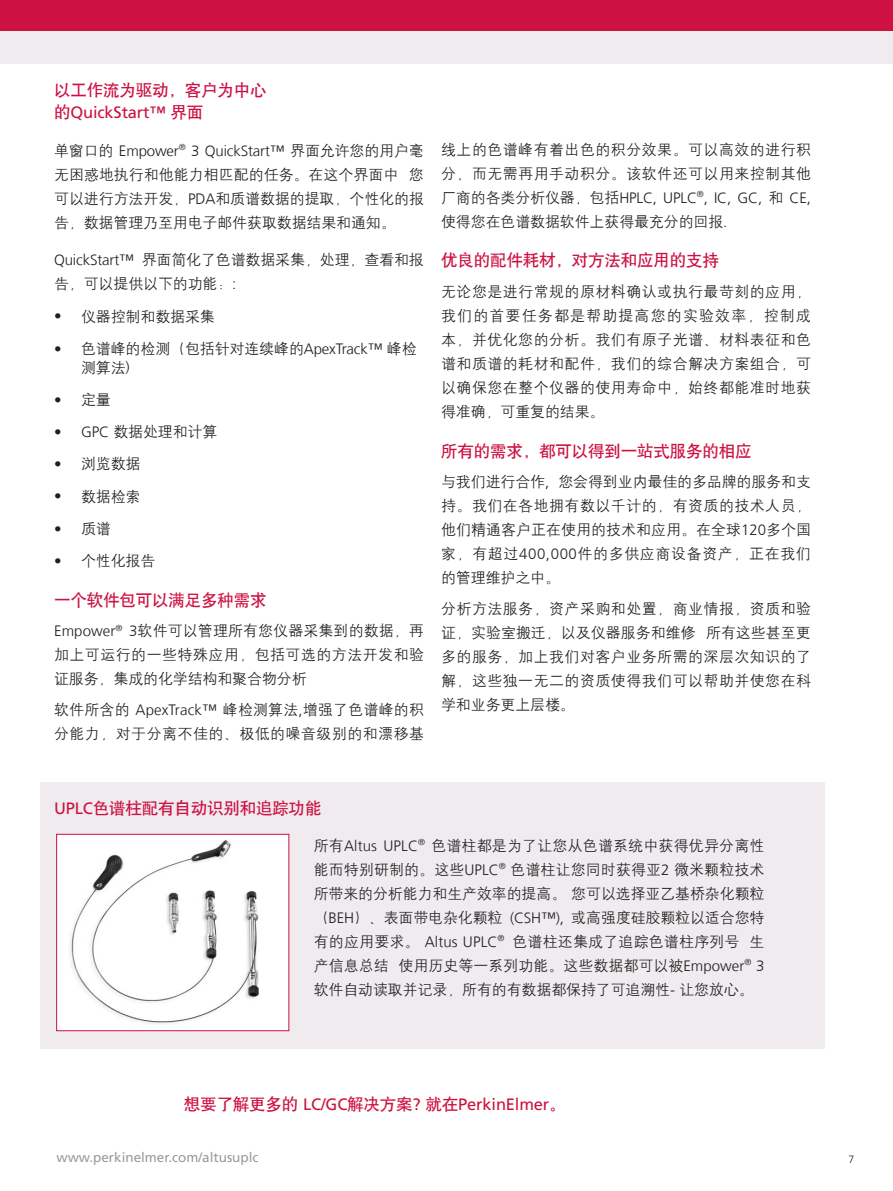
<style>
.page{position:relative;width:893px;height:1191px;background:#fff}
.page>*{position:absolute;margin:0;border:0;box-sizing:border-box;transform-origin:0 0}
.Copy_-_Paragraphs{font:16.5px/23.5px "H Yb 1 gj";letter-spacing:-.01em;color:#cd1141}
.Copy_-_Paragraphs-2{font:16.5px "Frutiger LT Std";letter-spacing:-.01em;color:#cd1141}
.Copy_-_Paragraphs-3{font:15px/24px "H Yg 2 gj";color:#231f20;text-align:justify}
.Copy_-_Paragraphs-4{font:15px/24px "H Yg 2 gj";letter-spacing:.03em;color:#231f20}
.t1{font:13.5px "Frutiger LT Com";color:#999b9e}
.t2{font:300 10.5px "Frutiger LT Com";color:#231f20}
.s1{font-family:"Frutiger LT Std"}
.s2{font-family:"Frutiger LT Com";font-weight:300}
.s3{font-family:"H Yb 1 gj"}
</style>
<div class="page">
<div style="left:40px;top:782px;width:784px;height:267px;background:#efebef"></div>
<div style="left:0;top:0;width:893px;height:64px;background:#efebef"></div>
<div style="left:0;top:0;width:893px;height:31px;background:#cd1141"></div>
<div style="left:57px;top:834px;width:232px;height:196px;background:#fff"></div>
<img style="left:69px;top:840px;width:190px;height:185px">
<div style="left:56px;top:834px;width:233px;height:197px;border:1px solid #cd1141"></div>
<p class="Copy_-_Paragraphs" style="left:54px;top:78px;width:214px">以工作流为驱动，客户为中心的<span class="s1">QuickStart™</span> 界面</p>
<p class="Copy_-_Paragraphs-3" style="left:54px;top:139px;width:371px">单窗口的 <span class="s2">Empower</span><sup>®</sup> <span class="s2">3 QuickStart™</span> 界面允许您的用户毫无困惑地执行和他能力相匹配的任务。在这个界面中 您可以进行方法开发，<span class="s2">PDA</span>和质谱数据的提取，个性化的报告，数据管理乃至用电子邮件获取数据结果和通知。</p>
<p class="Copy_-_Paragraphs-3" style="left:54px;top:248px;width:371px"><span class="s2">QuickStart™</span> 界面简化了色谱数据采集，处理，查看和报告，可以提供以下的功能：<span class="s2">:</span></p>
<p class="Copy_-_Paragraphs-3" style="left:54px;top:304px;width:162px"><span class="s2">•</span> 仪器控制和数据采集</p>
<p class="Copy_-_Paragraphs-3" style="left:81px;top:339px;width:337px;line-height:18.8px;text-indent:-27px"><span class="s2">•</span> 色谱峰的检测（包括针对连续峰的<span class="s2">ApexTrack™</span> 峰检测算法<span class="s2">)</span></p>
<p class="Copy_-_Paragraphs-3" style="left:54px;top:387px;width:58px"><span class="s2">•</span> 定量</p>
<p class="Copy_-_Paragraphs-3" style="left:54px;top:419px;width:165px"><span class="s2">• GPC</span> 数据处理和计算</p>
<p class="Copy_-_Paragraphs-3" style="left:54px;top:452px;width:88px"><span class="s2">•</span> 浏览数据</p>
<p class="Copy_-_Paragraphs-3" style="left:54px;top:484px;width:88px"><span class="s2">•</span> 数据检索</p>
<p class="Copy_-_Paragraphs-3" style="left:54px;top:516px;width:58px"><span class="s2">•</span> 质谱</p>
<p class="Copy_-_Paragraphs-3" style="left:54px;top:548px;width:103px"><span class="s2">•</span> 个性化报告</p>
<p class="Copy_-_Paragraphs" style="left:54px;top:588px;width:214px">一个软件包可以满足多种需求</p>
<p class="Copy_-_Paragraphs-3" style="left:54px;top:619px;width:372px"><span class="s2">Empower</span><sup>®</sup> <span class="s2">3</span>软件可以管理所有您仪器采集到的数据，再加上可运行的一些特殊应用，包括可选的方法开发和验证服务，集成的化学结构和聚合物分析</p>
<p class="Copy_-_Paragraphs-4" style="left:54px;top:697px;width:372px">软件所含的 <span class="s2">ApexTrack™</span> 峰检测算法<span class="s2">,</span>增强了色谱峰的积分能力，对于分离不佳的、极低的噪音级别的和漂移基</p>
<p class="Copy_-_Paragraphs-3" style="left:441px;top:137px;width:372px;line-height:24.5px">线上的色谱峰有着出色的积分效果。可以高效的进行积分，而无需再用手动积分。该软件还可以用来控制其他厂商的各类分析仪器，包括<span class="s2">HPLC, UPLC</span><sup>®</sup><span class="s2">, IC, GC,</span> 和 <span class="s2">CE,</span></p>
<p class="Copy_-_Paragraphs-3" style="left:441px;top:209px;width:288px">使得您在色谱数据软件上获得最充分的回报<span class="s2">.</span></p>
<p class="Copy_-_Paragraphs" style="left:441px;top:248px;width:279px">优良的配件耗材，对方法和应用的支持</p>
<p class="Copy_-_Paragraphs-3" style="left:441px;top:279px;width:372px">无论您是进行常规的原材料确认或执行最苛刻的应用，我们的首要任务都是帮助提高您的实验效率，控制成本，并优化您的分析。我们有原子光谱、材料表征和色谱和质谱的耗材和配件，我们的综合解决方案组合，可以确保您在整个仪器的使用寿命中，始终都能准时地获得准确，可重复的结果。</p>
<p class="Copy_-_Paragraphs" style="left:441px;top:439px;width:312px">所有的需求，都可以得到一站式服务的相应</p>
<p class="Copy_-_Paragraphs-3" style="left:441px;top:470px;width:372px">与我们进行合作<span class="s2">,</span> 您会得到业内最佳的多品牌的服务和支持。我们在各地拥有数以千计的，有资质的技术人员，他们精通客户正在使用的技术和应用。在全球<span class="s2">120</span>多个国家，有超过<span class="s2">400,000</span>件的多供应商设备资产，正在我们的管理维护之中。</p>
<p class="Copy_-_Paragraphs-3" style="left:441px;top:596px;width:372px">分析方法服务，资产采购和处置，商业情报，资质和验证，实验室搬迁，以及仪器服务和维修 所有这些甚至更多的服务，加上我们对客户业务所需的深层次知识的了解，这些独一无二的资质使得我们可以帮助并使您在科学和业务更上层楼。</p>
<p class="Copy_-_Paragraphs" style="left:54px;top:796px;width:269px"><span class="s1">UPLC</span>色谱柱配有自动识别和追踪功能</p>
<p class="Copy_-_Paragraphs-3" style="left:314px;top:833px;width:452px">所有<span class="s2">Altus UPLC</span><sup>®</sup> 色谱柱都是为了让您从色谱系统中获得优异分离性能而特别研制的。这些<span class="s2">UPLC</span><sup>®</sup> 色谱柱让您同时获得亚<span class="s2">2</span> 微米颗粒技术所带来的分析能力和生产效率的提高。您可以选择亚乙基桥杂化颗粒（<span class="s2">BEH</span>）、表面带电杂化颗粒 <span class="s2">(CSH™),</span> 或高强度硅胶颗粒以适合您特有的应用要求。 <span class="s2">Altus UPLC</span><sup>®</sup> 色谱柱还集成了追踪色谱柱序列号 生产信息总结 使用历史等一系列功能。这些数据都可以被<span class="s2">Empower</span><sup>®</sup> <span class="s2">3</span>软件自动读取并记录，所有的有数据都保持了可追溯性<span class="s2">-</span> 让您放心。</p>
<p class="Copy_-_Paragraphs-2" style="left:184px;top:1094px;width:383px"><span class="s3">想要了解更多的</span> LC/GC<span class="s3">解决方案</span>? <span class="s3">就在</span>PerkinElmer<span class="s3">。</span></p>
<p class="t1" style="left:56px;top:1149px;width:204px">www.perkinelmer.com/altusuplc</p>
<p class="t2" style="left:849px;top:1153px;width:7px">7</p>
</div>
